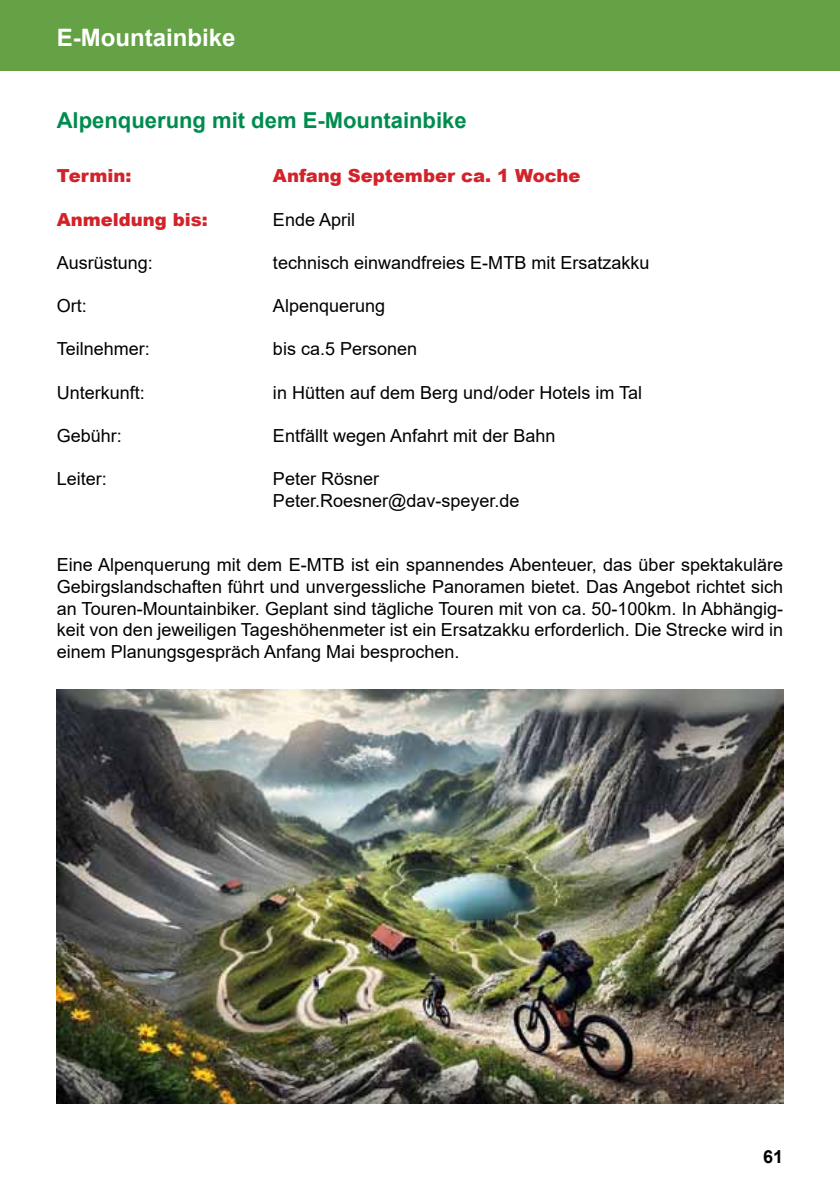
<style>
.page{position:relative;width:840px;height:1191px;background:#fff}
.page>*{position:absolute;margin:0;border:0;box-sizing:border-box;transform-origin:0 0}
.t1{font:700 24px "Arial";color:#fff}
.t2{font:700 22px "Arial";color:#008c4f}
.t3{font:18px/21.6px "Arial";color:#000}
.t4{font:900 18px "Arial";color:#d2232a}
.t5{font:700 18px "Arial";color:#000}
</style>
<div class="page">
<div style="left:0;top:0;width:839px;height:71px;background:#65a245"></div>
<img style="left:57px;top:689px;width:725px;height:415px">
<h1 class="t1" style="left:57px;top:20px;width:180px">E-Mountainbike</h1>
<p class="t2" style="left:57px;top:105px;width:411px">Alpenquerung mit dem E-Mountainbike</p>
<p class="t4" style="left:57px;top:163px;width:76px">Termin:</p>
<p class="t4" style="left:273px;top:163px;width:309px">Anfang September ca. 1 Woche</p>
<p class="t4" style="left:57px;top:206px;width:153px">Anmeldung bis:</p>
<p class="t3" style="left:273px;top:208px;width:84px">Ende April</p>
<p class="t3" style="left:57px;top:252px;width:98px">Ausrüstung:</p>
<p class="t3" style="left:273px;top:252px;width:378px">technisch einwandfreies E-MTB mit Ersatzakku</p>
<p class="t3" style="left:57px;top:295px;width:32px">Ort:</p>
<p class="t3" style="left:273px;top:295px;width:114px">Alpenquerung</p>
<p class="t3" style="left:57px;top:338px;width:95px">Teilnehmer:</p>
<p class="t3" style="left:273px;top:338px;width:146px">bis ca.5 Personen</p>
<p class="t3" style="left:57px;top:381px;width:90px">Unterkunft:</p>
<p class="t3" style="left:273px;top:381px;width:370px">in Hütten auf dem Berg und/oder Hotels im Tal</p>
<p class="t3" style="left:57px;top:424px;width:67px">Gebühr:</p>
<p class="t3" style="left:273px;top:424px;width:284px">Entfällt wegen Anfahrt mit der Bahn</p>
<p class="t3" style="left:57px;top:468px;width:52px">Leiter:</p>
<p class="t3" style="left:273px;top:468px;width:248px">Peter Rösner<br>Peter.Roesner@dav-speyer.de</p>
<p class="t3" style="left:57px;top:554px;width:727px;text-align:justify">Eine Alpenquerung mit dem E-MTB ist ein spannendes Abenteuer, das über spektakuläre Gebirgslandschaften führt und unvergessliche Panoramen bietet. Das Angebot richtet sich an Touren-Mountainbiker. Geplant sind tägliche Touren mit von ca. 50-100km. In Abhängig&shy;keit von den jeweiligen Tageshöhenmeter ist ein Ersatzakku erforderlich. Die Strecke wird in einem Planungsgespräch Anfang Mai besprochen.</p>
<p class="t5" style="left:762px;top:1143px;width:22px">61</p>
</div>
